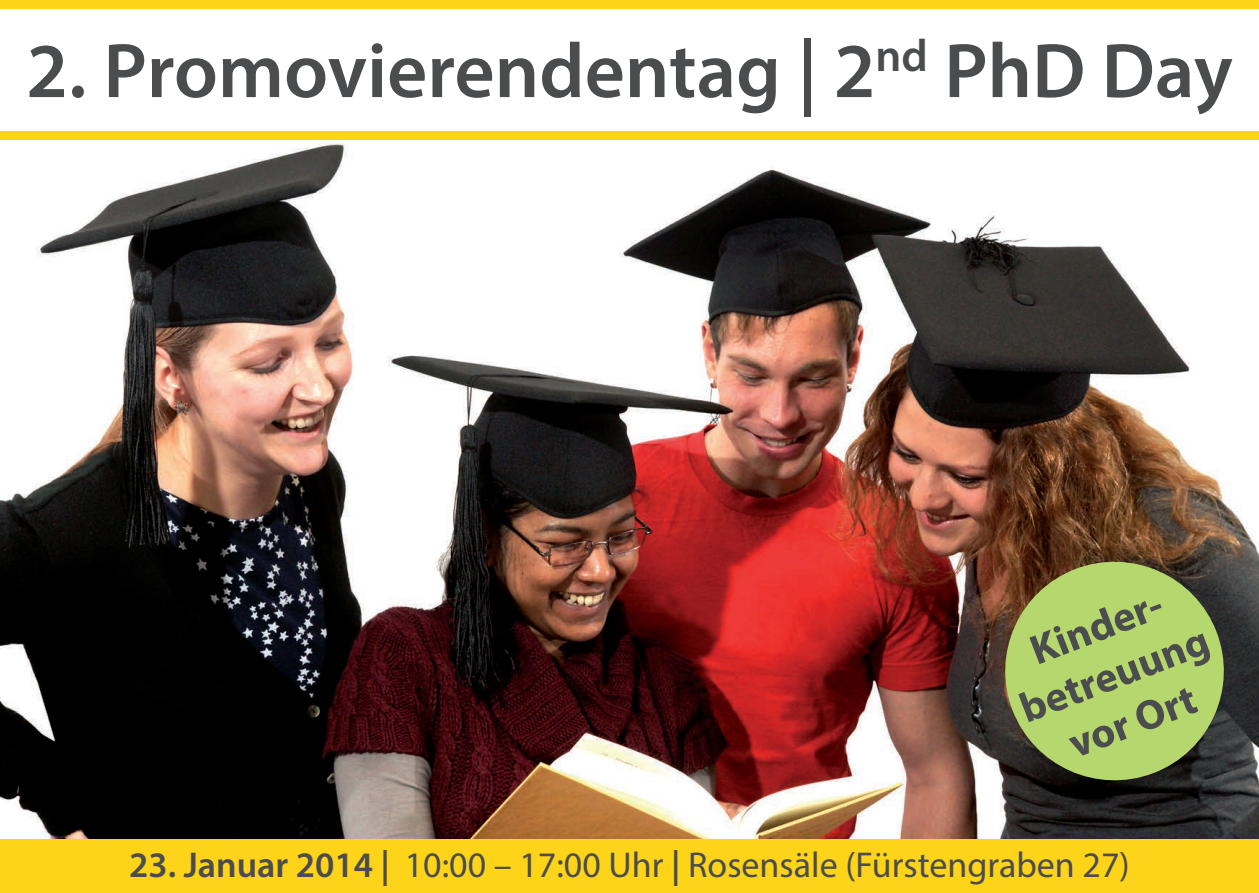
<style>
.page{position:relative;width:1259px;height:893px;background:#fff}
.page>*{position:absolute;margin:0;border:0;box-sizing:border-box;transform-origin:0 0}
.t1{font:600 78px "Myriad Pro";color:#4b4c4d}
.t2{font:700 42px/50.4px "Myriad Pro";color:#4b4c4d;text-align:center}
.t3{font:36px "Myriad Pro";color:#4b4c4d}
.s1{font-weight:600}
</style>
<div class="page">
<div style="left:0;top:0;width:1259px;height:9px;background:#fed41a"></div>
<img style="left:0;top:142px;width:1259px;height:698px">
<div style="left:0;top:131px;width:1259px;height:9px;background:#fed41a"></div>
<div style="left:0;top:840px;width:1259px;height:53px;background:#fed41a"></div>
<svg style="left:991px;top:547px;width:247px;height:248px;background:#889653"></svg>
<h1 class="t1" style="left:26px;top:21px;width:1208px">2. Promovierendentag | 2<sup>nd</sup> PhD Day</h1>
<p class="t2" style="left:994px;top:638px;width:200px;rotate:-21deg">Kinder&shy;betreuung vor Ort</p>
<p class="t3" style="left:129px;top:843px;width:1002px"><span class="s1">23. Januar 2014 |</span> 10:00 – 17:00 Uhr <span class="s1">|</span> Rosensäle (Fürstengraben 27)</p>
</div>
